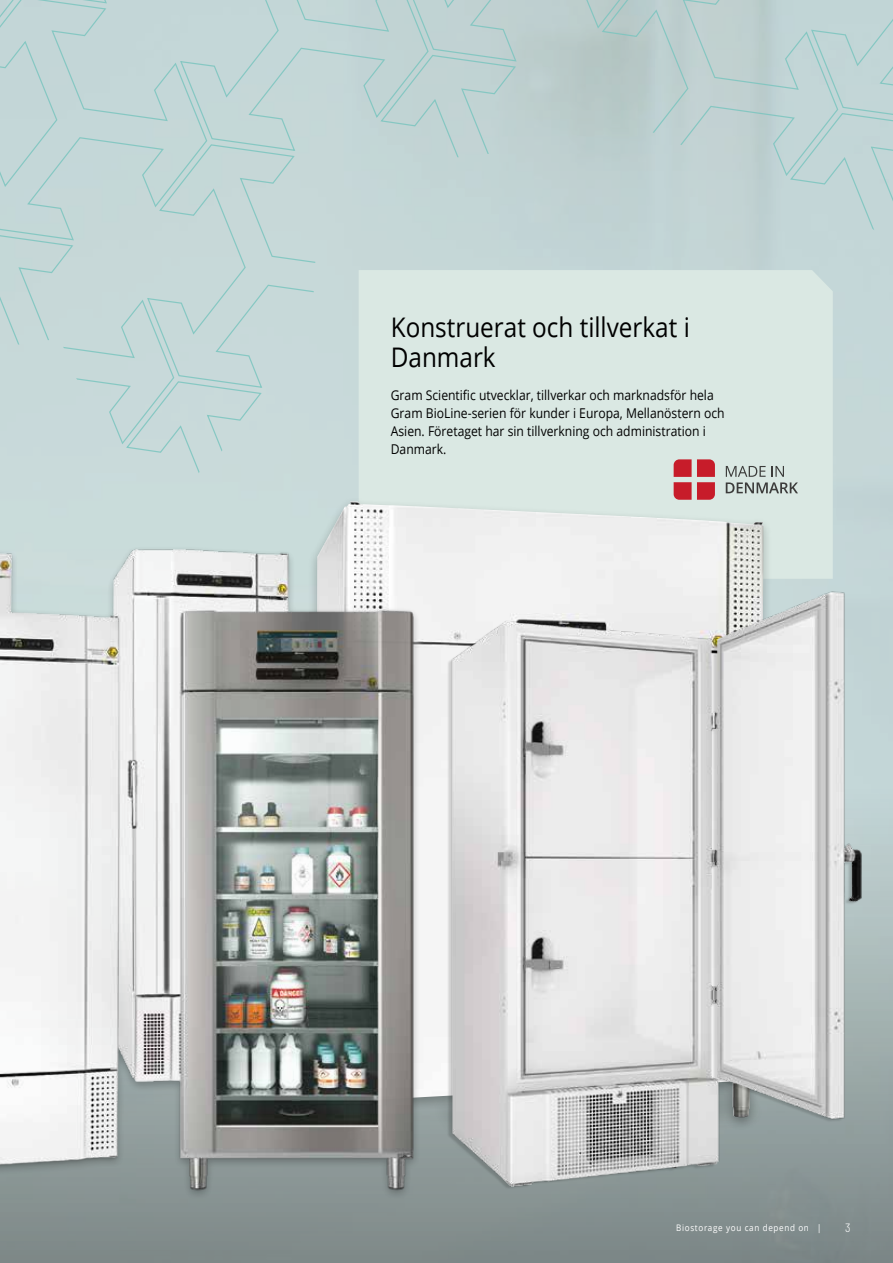
<style>
.page{position:relative;width:893px;height:1263px;background:#fff}
.page>*{position:absolute;margin:0;border:0;box-sizing:border-box;transform-origin:0 0}
.t1{font:27px/30px "Open Sans";color:#000;scale:.9 1}
.t2{font:13.5px/18px "Open Sans";color:#000;scale:.9 1}
.t3{font:300 semi-condensed 12px "Barlow";color:#fff}
.t4{font:9px "Open Sans";letter-spacing:.08em;color:#fff;scale:.9 1}
</style>
<div class="page">
<div style="left:0;top:673px;width:893px;height:590px;background:linear-gradient(to bottom,#cfe2e3,#818c8b)"></div>
<div style="left:773px;top:529px;width:60px;height:50px;background:#dae8e3"></div>
<svg style="left:0;top:0;width:893px;height:529px;background:#c7d8d7"></svg>
<div style="left:382px;top:1192px;width:329px;height:20px;background:#869292"></div>
<img style="left:457px;top:501px;width:306px;height:84px">
<img style="left:0;top:477px;width:457px;height:734px">
<img style="left:432px;top:585px;width:431px;height:607px">
<h1 class="t1" style="left:391px;top:311px;width:334px">Konstruerat och tillverkat i<br>Danmark</h1>
<p class="t2" style="left:391px;top:385px;width:372px">Gram Scientific utvecklar, tillverkar och marknadsför hela Gram BioLine-serien för kunder i Europa, Mellanöstern och Asien. Företaget har sin tillverkning och administration i Danmark.</p>
<p class="t4" style="left:676px;top:1221px;width:163px">Biostorage you can depend on |</p>
<p class="t3" style="left:845px;top:1219px;width:7px">3</p>
</div>
